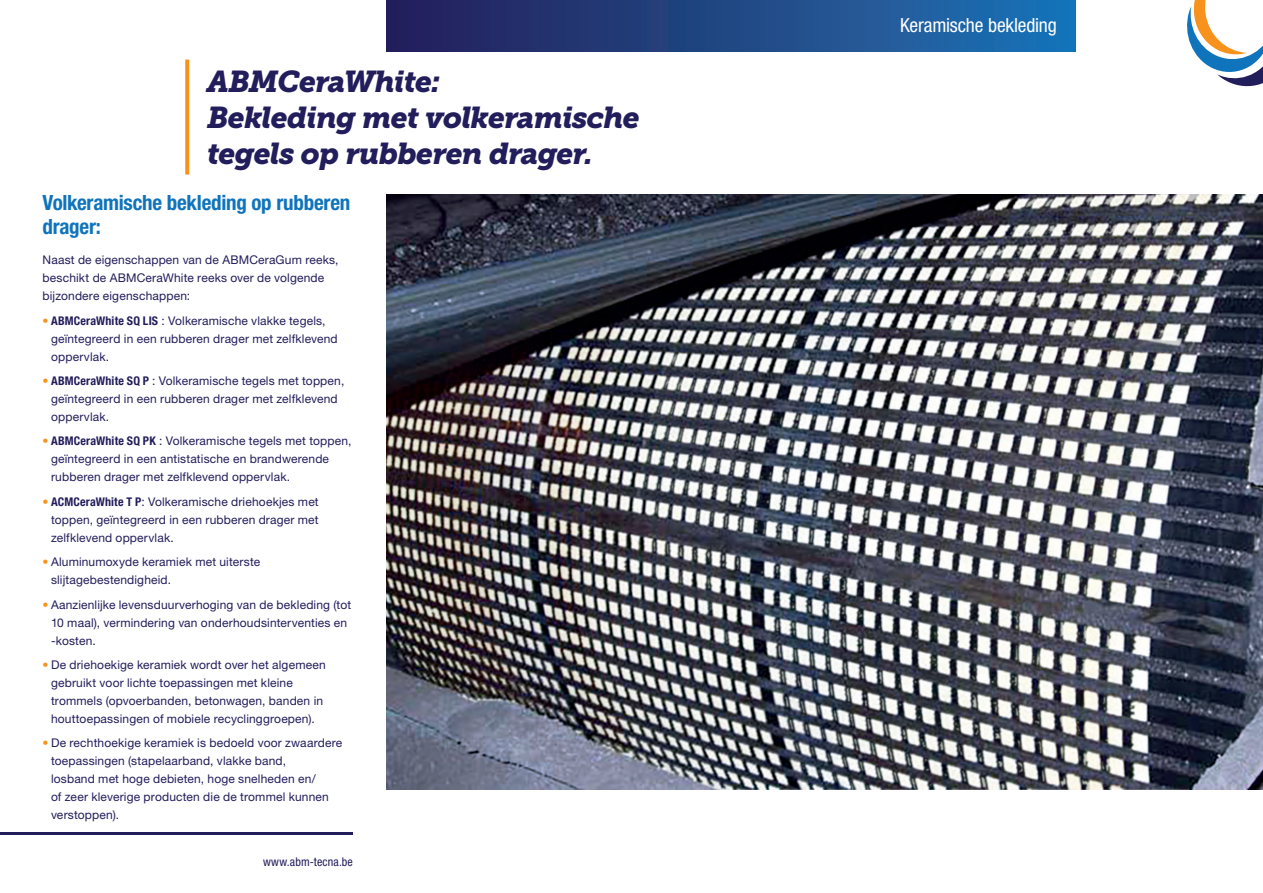
<style>
.page{position:relative;width:1263px;height:893px;background:#fff}
.page>*{position:absolute;margin:0;border:0;box-sizing:border-box;transform-origin:0 0}
.t1{font:italic 30px/36px "Museo Slab 900";letter-spacing:-.03em;color:#221d5b}
.t2{font:700 condensed 21px/24px "Helvetica Neue LT Std";letter-spacing:-.01em;color:#1074bc}
.t3{font:condensed 19.5px "Helvetica Neue LT Std";letter-spacing:-.01em;color:#fff}
.t4{font:12px/18px "Helvetica Neue LT Std";letter-spacing:.015em;color:#221d5b}
.t5{font:condensed 12px "Helvetica Neue LT Std";letter-spacing:.01em;color:#221d5b}
.s1{font-weight:500;color:#f7931d}
.s2{font-weight:700;font-stretch:condensed}
</style>
<div class="page">
<img style="left:387px;top:195px;width:876px;height:595px">
<div style="left:387px;top:0;width:689px;height:51px;background:linear-gradient(to right,#251d57,#1c74b6)"></div>
<svg style="left:185px;top:60px;width:4px;height:115px"></svg>
<hr style="left:0;top:833px;width:353px;height:2px;background:#221d5b">
<svg style="left:1187px;top:0;width:76px;height:87px"></svg>
<h1 class="t1" style="left:207px;top:64px;width:434px">ABMCeraWhite:<br>Bekleding met volkeramische tegels op rubberen drager.</h1>
<h2 class="t2" style="left:43px;top:190px;width:309px">Volkeramische bekleding op rubberen drager:</h2>
<p class="t4" style="left:43px;top:251px;width:298px">Naast de eigenschappen van de ABMCeraGum reeks, beschikt de ABMCeraWhite reeks over de volgende bijzondere eigenschappen:</p>
<p class="t4" style="left:51px;top:311px;width:288px;text-indent:-9px"><span class="s1">•</span> <span class="s2">ABMCeraWhite SQ LIS</span> : Volkeramische vlakke tegels, geïntegreerd in een rubberen drager met zelfklevend oppervlak.</p>
<p class="t4" style="left:51px;top:372px;width:295px;text-indent:-9px"><span class="s1">•</span> <span class="s2">ABMCeraWhite SQ P</span> : Volkeramische tegels met toppen, geïntegreerd in een rubberen drager met zelfklevend oppervlak.</p>
<p class="t4" style="left:51px;top:432px;width:302px;text-indent:-9px"><span class="s1">•</span> <span class="s2">ABMCeraWhite SQ PK</span> : Volkeramische tegels met toppen, geïntegreerd in een antistatische en brandwerende rubberen drager met zelfklevend oppervlak.</p>
<p class="t4" style="left:51px;top:492px;width:269px;text-align:justify;text-indent:-9px"><span class="s1">•</span> <span class="s2">ACMCeraWhite T P</span>: Volkeramische driehoekjes met toppen, geïntegreerd in een rubberen drager met zelfklevend oppervlak.</p>
<p class="t4" style="left:51px;top:553px;width:211px;text-indent:-9px"><span class="s1">•</span> Aluminumoxyde keramiek met uiterste slijtagebestendigheid.</p>
<p class="t4" style="left:51px;top:595px;width:302px;text-indent:-9px"><span class="s1">•</span> Aanzienlijke levensduurverhoging van de bekleding (tot<br>10 maal), vermindering van onderhoudsinterventies en -kosten.</p>
<p class="t4" style="left:51px;top:656px;width:276px;text-indent:-9px"><span class="s1">•</span> De driehoekige keramiek wordt over het algemeen gebruikt voor lichte toepassingen met kleine trommels (opvoerbanden, betonwagen, banden in houttoepassingen of mobiele recyclinggroepen).</p>
<p class="t4" style="left:51px;top:734px;width:293px;text-indent:-9px"><span class="s1">•</span> De rechthoekige keramiek is bedoeld voor zwaardere toepassingen (stapelaarband, vlakke band,<br>losband met hoge debieten, hoge snelheden en/<br>of zeer kleverige producten die de trommel kunnen verstoppen).</p>
<p class="t5" style="left:263px;top:855px;width:91px">www.abm-tecna.be</p>
<h3 class="t3" style="left:900px;top:14px;width:158px">Keramische bekleding</h3>
</div>
